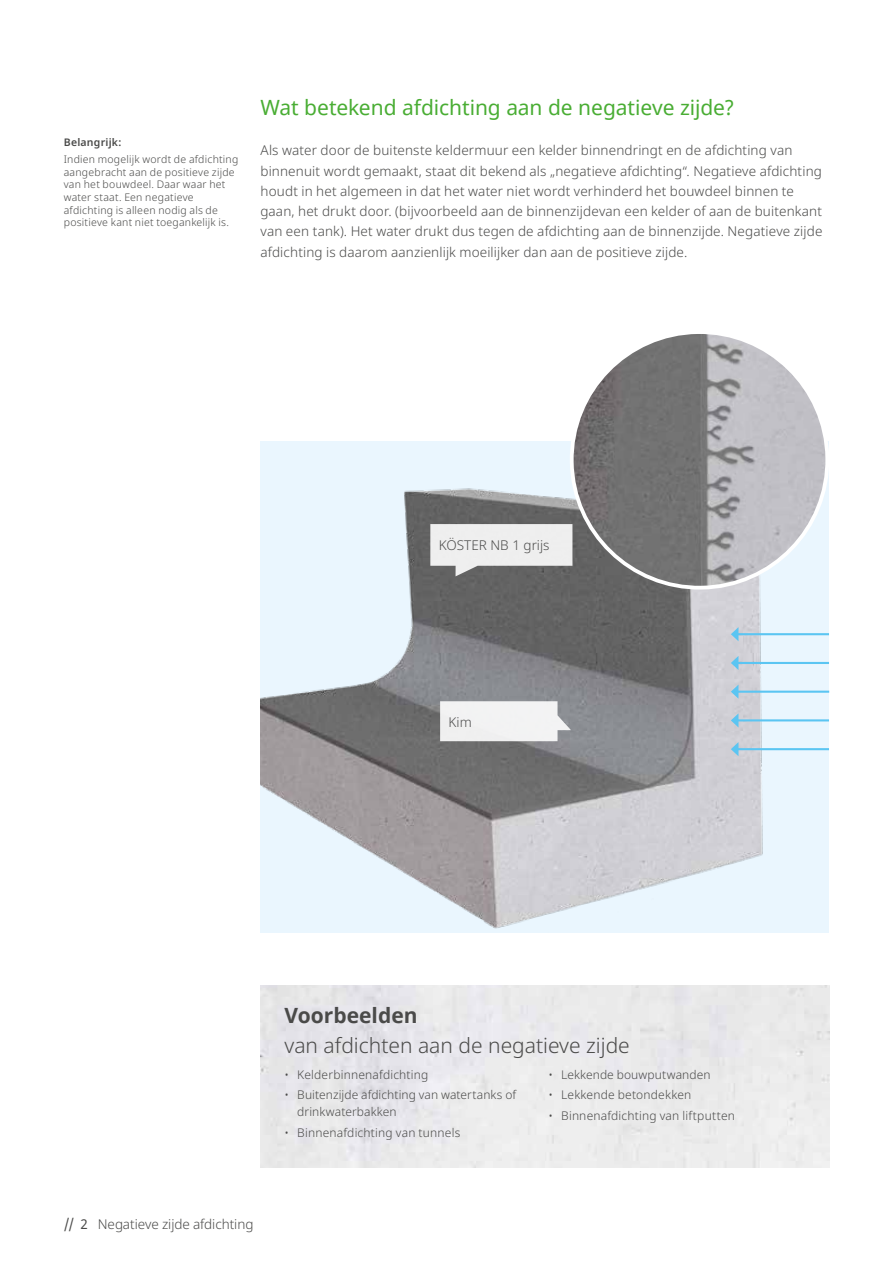
<style>
.page{position:relative;width:893px;height:1263px;background:#fff}
.page>*{position:absolute;margin:0;border:0;box-sizing:border-box;transform-origin:0 0}
.t1{font:21px "Noto Sans";letter-spacing:-.005em;color:#49ad33}
.t2{font:300 21px "Noto Sans";color:#4a4a49}
.t3{font:700 21px "Noto Sans";color:#4a4a49}
.t4{font:300 13.5px/20.2px "Noto Sans";letter-spacing:.01em;color:#4a4a49}
.t5{font:300 12px/16.5px "Noto Sans";letter-spacing:.015em;color:#4a4a49}
.t6{font:300 10.5px/12.6px "Noto Sans";letter-spacing:.02em;color:#4a4a49}
.t7{font:600 10.5px "Noto Sans";letter-spacing:.02em;color:#4a4a49}
.s1{font-weight:400}
</style>
<div class="page">
<div style="left:260px;top:441px;width:569px;height:491px;background:#eaf6fe"></div>
<img style="left:260px;top:488px;width:520px;height:441px">
<hr style="left:737px;top:719px;width:92px;height:2px;background:#5bc5f2">
<svg style="left:731px;top:713px;width:7px;height:14px"></svg>
<hr style="left:737px;top:748px;width:92px;height:2px;background:#5bc5f2">
<svg style="left:731px;top:742px;width:7px;height:14px"></svg>
<hr style="left:737px;top:691px;width:92px;height:2px;background:#5bc5f2">
<svg style="left:731px;top:684px;width:7px;height:15px"></svg>
<hr style="left:737px;top:662px;width:92px;height:2px;background:#5bc5f2">
<svg style="left:731px;top:656px;width:7px;height:14px"></svg>
<hr style="left:737px;top:633px;width:92px;height:2px;background:#5bc5f2">
<svg style="left:731px;top:627px;width:7px;height:14px"></svg>
<svg style="left:568px;top:334px;width:261px;height:257px"></svg>
<svg style="left:430px;top:524px;width:142px;height:52px"></svg>
<svg style="left:440px;top:701px;width:131px;height:40px"></svg>
<p class="t7" style="left:64px;top:135px;width:59px">Belangrijk:</p>
<p class="t6" style="left:64px;top:153px;width:176px">Indien mogelijk wordt de afdichting aangebracht aan de positieve zijde van het bouwdeel. Daar waar het water staat. Een negatieve afdichting is alleen nodig als de positieve kant niet toegankelijk is.</p>
<h1 class="t1" style="left:260px;top:93px;width:476px">Wat betekend afdichting aan de negatieve zijde?</h1>
<p class="t4" style="left:260px;top:141px;width:564px">Als water door de buitenste keldermuur een kelder binnendringt en de afdichting van binnenuit wordt gemaakt, staat dit bekend als „negatieve afdichting“. Negatieve afdichting houdt in het algemeen in dat het water niet wordt verhinderd het bouwdeel binnen te gaan, het drukt door. (bijvoorbeeld aan de binnenzijdevan een kelder of aan de buitenkant van een tank). Het water drukt dus tegen de afdichting aan de binnenzijde. Negatieve zijde afdichting is daarom aanzienlijk moeilijker dan aan de positieve zijde.</p>
<p class="t4" style="left:439px;top:535px;width:112px">KÖSTER NB 1 grijs</p>
<p class="t4" style="left:449px;top:712px;width:25px">Kim</p>
<p class="t4" style="left:64px;top:1214px;width:191px"><span class="s1">// 2</span> Negatieve zijde afdichting</p>
<h1 class="t3" style="left:285px;top:1000px;width:134px">Voorbeelden</h1>
<h1 class="t2" style="left:285px;top:1031px;width:347px">van afdichten aan de negatieve zijde</h1>
<p class="t5" style="left:285px;top:1066px;width:145px">• Kelderbinnenafdichting</p>
<p class="t5" style="left:297px;top:1087px;width:220px;text-indent:-13px">• Buitenzijde afdichting van watertanks of drinkwaterbakken</p>
<p class="t5" style="left:285px;top:1124px;width:177px">• Binnenafdichting van tunnels</p>
<p class="t5" style="left:548px;top:1066px;width:164px">• Lekkende bouwputwanden</p>
<p class="t5" style="left:548px;top:1087px;width:144px">• Lekkende betondekken</p>
<p class="t5" style="left:548px;top:1108px;width:188px">• Binnenafdichting van liftputten</p>
</div>
